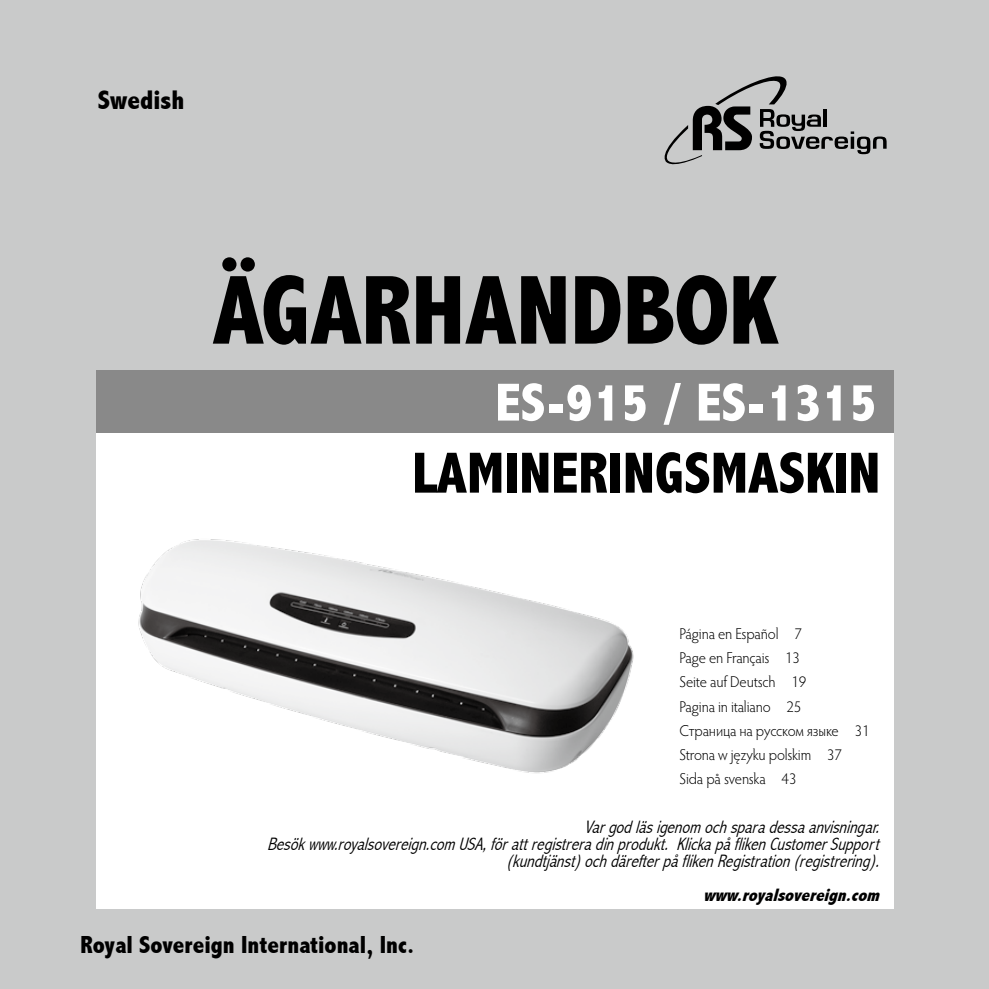
<style>
.page{position:relative;width:989px;height:989px;background:#c9caca}
.page>*{position:absolute;margin:0;border:0;box-sizing:border-box;transform-origin:0 0}
.t1{font:800 condensed 99px "Abadi";color:#000}
.t2{font:800 condensed 58.5px "Abadi";color:#000}
.t3{font:800 condensed 54px "Abadi";color:#fff}
.t4{font:800 condensed 27px "Abadi";color:#000}
.t5{font:800 condensed 24.75px "Abadi";color:#000}
.t6{font:italic 300 condensed 18px/16.9px "Abadi";color:#000;text-align:right}
.t7{font:italic 800 condensed 18px "Abadi";color:#000}
.t8{font:300 15.75px/24.3px "Hypatia Sans Pro";letter-spacing:-.01em;color:#000;scale:.95 1}
</style>
<div class="page">
<div style="left:96px;top:370px;width:797px;height:63px;background:#898989"></div>
<div style="left:96px;top:433px;width:797px;height:476px;background:#fff"></div>
<img style="left:138px;top:539px;width:496px;height:235px">
<svg style="left:664px;top:76px;width:222px;height:89px"></svg>
<h3 class="t4" style="left:98px;top:84px;width:88px">Swedish</h3>
<h1 class="t1" style="left:212px;top:253px;width:565px">ÄGARHANDBOK</h1>
<h3 class="t3" style="left:495px;top:371px;width:383px">ES-915 / ES-1315</h3>
<h2 class="t2" style="left:412px;top:439px;width:469px">LAMINERINGSMASKIN</h2>
<p class="t8" style="left:679px;top:620px;width:202px">Página en Español 7<br>Page en Français 13<br>Seite auf Deutsch 19<br>Pagina in italiano 25<br>Страница на русском языке 31<br>Strona w języku polskim 37<br>Sida på svenska 43</p>
<p class="t6" style="left:267px;top:819px;width:619px">Vargodläsigenom ochsparadessaanvisningar.<br>Besökwww.royalsovereign.com USA,förattregistreradinprodukt. KlickapåflikenCustomerSupport (kundtjänst)ochdärefterpåflikenRegistration(registrering).</p>
<p class="t7" style="left:703px;top:884px;width:183px">www.royalsovereign.com</p>
<h3 class="t5" style="left:81px;top:930px;width:335px">Royal Sovereign International, Inc.</h3>
</div>
